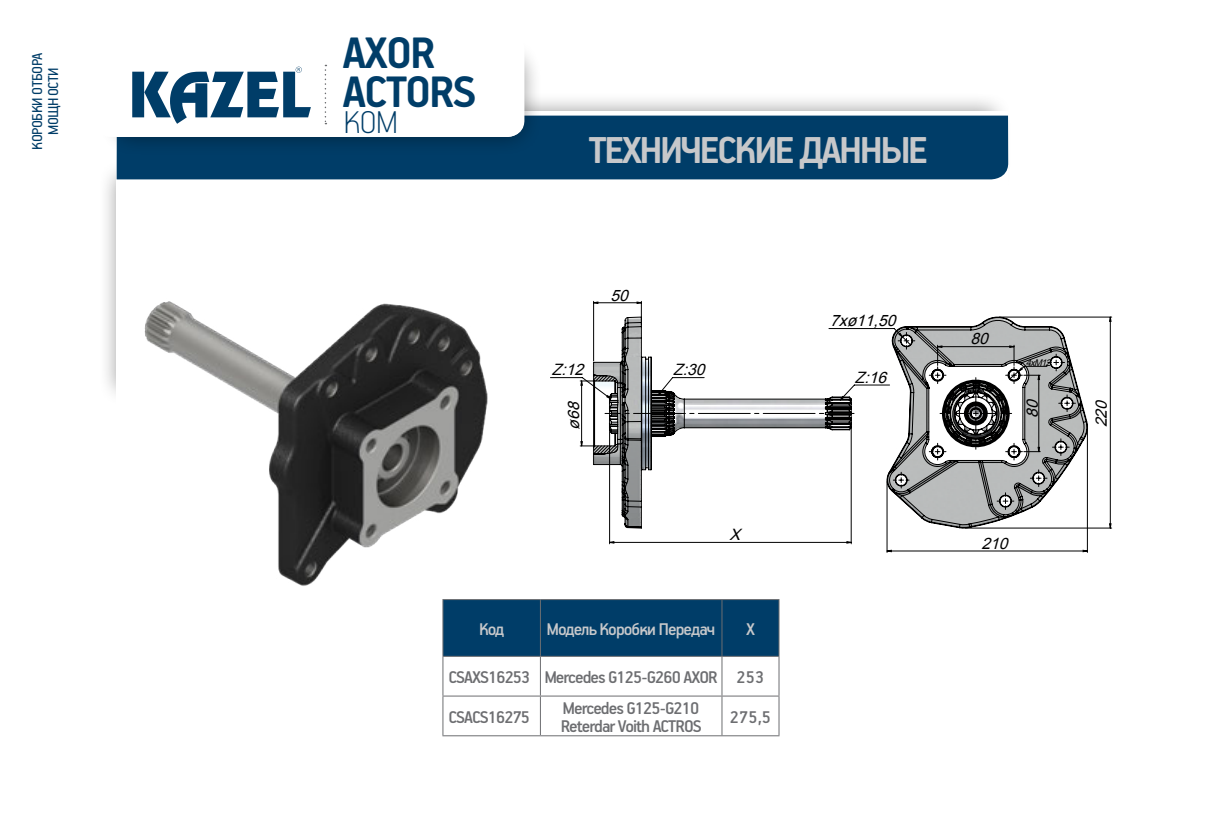
<style>
.page{position:relative;width:1213px;height:814px;background:#fff}
.page>*{position:absolute;margin:0;border:0;box-sizing:border-box;transform-origin:0 0}
.t1{font:700 49.4px/39.2px "PF Handbook Pro";letter-spacing:-.04em;color:#003d68}
.t2{font:700 42px "PF Handbook Pro";letter-spacing:-.06em;color:#c7c8ca}
.t3{font:100 35.2px "PF Handbook Pro";color:#003d68}
.t4{font:500 19px/39.6px "PF Handbook Pro";letter-spacing:-.05em;color:#6d6e71}
.t5{font:500 19px "PF Handbook Pro";letter-spacing:-.05em;color:#c7c8ca}
.t6{font:16px/16px "PF Handbook Pro";letter-spacing:-.025em;color:#003d68;text-align:center}
.t7{font:italic 15.6px "Arial";color:#000}
.t8{font:italic 9.2px "Arial";color:#000}
</style>
<div class="page">
<div style="left:98px;top:159px;width:105px;height:247px;background:#000;opacity:.4"></div>
<div style="left:117px;top:152px;width:106px;height:286px;background:#fff"></div>
<div style="left:140px;top:93px;width:872px;height:105px;background:#000;opacity:.4"></div>
<div style="left:116px;top:111px;width:891px;height:106px;background:#fff"></div>
<div style="left:117px;top:115px;width:890px;height:64px;background:#003d68"></div>
<div style="left:98px;top:38px;width:445px;height:117px;background:#000;opacity:.4"></div>
<div style="left:94px;top:31px;width:430px;height:106px;background:#fff;border-radius:17px"></div>
<svg style="left:324px;top:65px;width:2px;height:59px"></svg>
<svg style="left:132px;top:67px;width:179px;height:57px"></svg>
<img style="left:114px;top:280px;width:374px;height:306px">
<div style="left:443px;top:599px;width:335px;height:56px;background:#003d68"></div>
<hr style="left:442px;top:598px;width:98px;height:1px;background:#6d6e71">
<hr style="left:442px;top:599px;width:1px;height:56px;background:#6d6e71">
<hr style="left:540px;top:598px;width:181px;height:1px;background:#6d6e71">
<hr style="left:540px;top:599px;width:1px;height:56px;background:#6d6e71">
<hr style="left:721px;top:598px;width:58px;height:1px;background:#6d6e71">
<hr style="left:721px;top:599px;width:1px;height:56px;background:#6d6e71">
<hr style="left:778px;top:599px;width:1px;height:56px;background:#6d6e71">
<hr style="left:442px;top:656px;width:1px;height:39px;background:#6d6e71">
<hr style="left:540px;top:656px;width:1px;height:39px;background:#6d6e71">
<hr style="left:721px;top:656px;width:1px;height:39px;background:#6d6e71">
<hr style="left:778px;top:656px;width:1px;height:39px;background:#6d6e71">
<hr style="left:442px;top:695px;width:98px;height:1px;background:#6d6e71">
<hr style="left:442px;top:696px;width:1px;height:39px;background:#6d6e71">
<hr style="left:540px;top:695px;width:181px;height:1px;background:#6d6e71">
<hr style="left:540px;top:696px;width:1px;height:39px;background:#6d6e71">
<hr style="left:721px;top:695px;width:58px;height:1px;background:#6d6e71">
<hr style="left:721px;top:696px;width:1px;height:39px;background:#6d6e71">
<hr style="left:778px;top:696px;width:1px;height:39px;background:#6d6e71">
<hr style="left:442px;top:735px;width:98px;height:1px;background:#6d6e71">
<hr style="left:540px;top:735px;width:181px;height:1px;background:#6d6e71">
<hr style="left:721px;top:735px;width:58px;height:1px;background:#6d6e71">
<hr style="left:442px;top:655px;width:98px;height:1px;background:#6d6e71">
<hr style="left:540px;top:655px;width:181px;height:1px;background:#6d6e71">
<hr style="left:721px;top:655px;width:58px;height:1px;background:#6d6e71">
<hr style="left:999px;top:316px;width:112px;height:1px;background:#000">
<hr style="left:964px;top:527px;width:147px;height:1px;background:#000">
<svg style="left:593px;top:302px;width:494px;height:249px"></svg>
<svg style="left:592px;top:317px;width:518px;height:211px"></svg>
<svg style="left:593px;top:316px;width:258px;height:212px"></svg>
<svg style="left:550px;top:374px;width:335px;height:80px"></svg>
<svg style="left:885px;top:302px;width:202px;height:238px"></svg>
<p class="t6" style="left:29px;top:150px;width:99px;rotate:-90deg">КОРОБКИ ОТБОРА<br>МОЩНОСТИ</p>
<h1 class="t1" style="left:342px;top:31px;width:136px">AXOR<br>ACTORS</h1>
<h3 class="t3" style="left:343px;top:101px;width:55px">КОМ</h3>
<h2 class="t2" style="left:588px;top:125px;width:341px">ТЕХНИЧЕСКИЕ ДАННЫЕ</h2>
<p class="t7" style="left:552px;top:359px;width:38px">Z:12</p>
<p class="t7" style="left:563px;top:429px;width:34px;rotate:-90deg">ø68</p>
<p class="t7" style="left:610px;top:284px;width:24px">50</p>
<p class="t7" style="left:673px;top:359px;width:38px">Z:30</p>
<p class="t7" style="left:729px;top:524px;width:18px">X</p>
<p class="t5" style="left:479px;top:617px;width:27px">Код</p>
<p class="t5" style="left:547px;top:617px;width:170px">Модель Коробки Передач</p>
<p class="t5" style="left:745px;top:617px;width:10px">X</p>
<p class="t4" style="left:448px;top:656px;width:317px">CSAXS16253 Mercedes G125-G260 AXOR 253<br>CSACS16275</p>
<p class="t4" style="left:560px;top:697px;width:142px;line-height:18.8px">Mercedes G125-G210<br>Reterdar Voith ACTROS</p>
<p class="t4" style="left:729px;top:696px;width:43px">275,5</p>
<p class="t7" style="left:829px;top:310px;width:72px">7xø11,50</p>
<p class="t7" style="left:854px;top:367px;width:38px">Z:16</p>
<p class="t7" style="left:970px;top:328px;width:24px">80</p>
<p class="t8" style="left:1025px;top:356px;width:30px">4xM12</p>
<p class="t7" style="left:1021px;top:417px;width:24px;rotate:-90deg">80</p>
<p class="t7" style="left:1090px;top:427px;width:33px;rotate:-90deg">220</p>
<p class="t7" style="left:981px;top:532px;width:33px">210</p>
</div>
